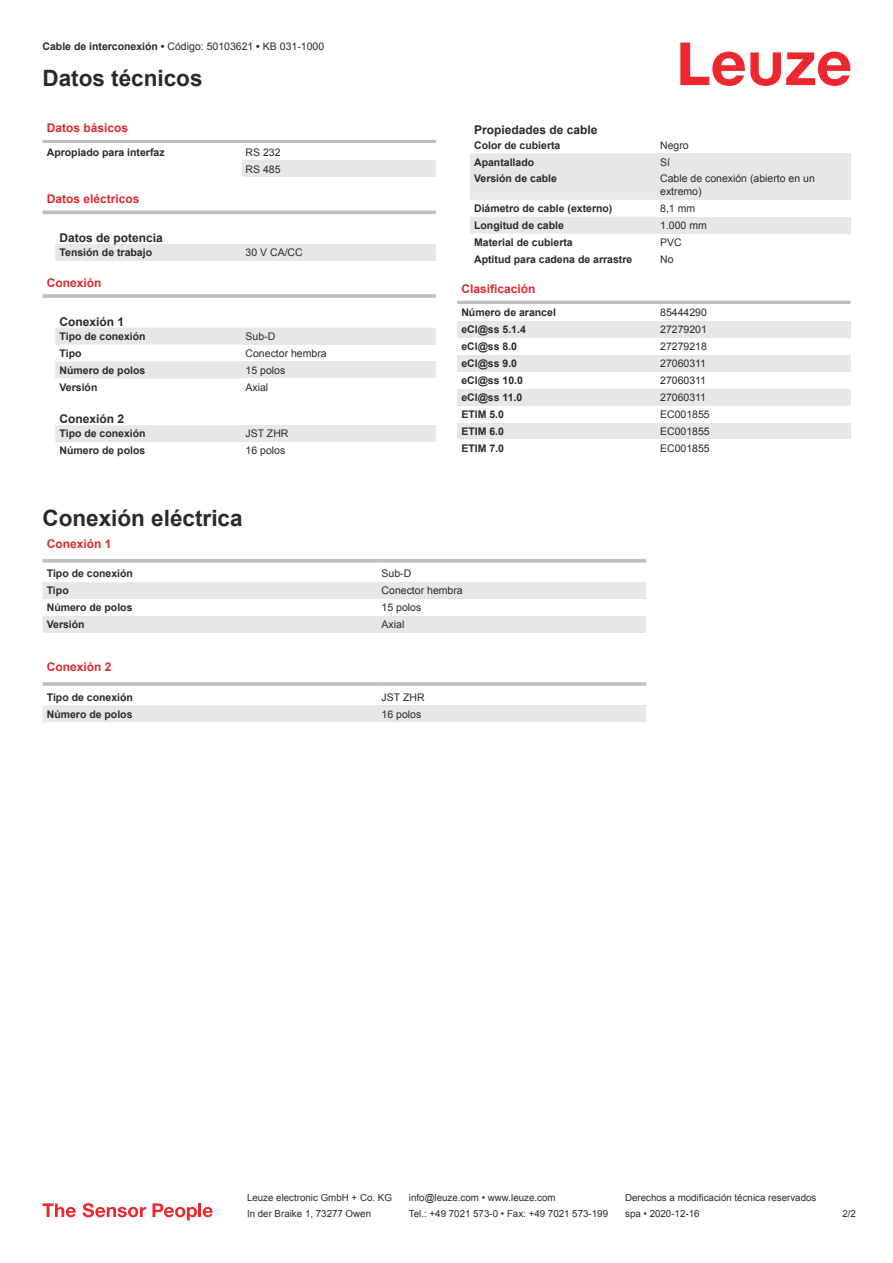
<style>
.page{position:relative;width:893px;height:1263px;background:#fff}
.page>*{position:absolute;margin:0;border:0;box-sizing:border-box;transform-origin:0 0}
.t1{font:700 22.5px "Arial";color:#2b292a}
.t2{font:700 12px "Arial";color:#db2a30}
.t3{font:700 12px "Arial";color:#2b292a}
.t4{font:700 10.5px "Arial";color:#2b292a}
.t5{font:10.5px/17px "Arial";color:#2b292a}
.t6{font:9.75px "Arial";color:#2b292a}
.s1{font-weight:700}
</style>
<div class="page">
<svg style="left:680px;top:43px;width:170px;height:43px"></svg>
<svg style="left:55px;top:244px;width:187px;height:198px"></svg>
<hr style="left:43px;top:140px;width:393px;height:3px;background:#bdbfc1">
<div style="left:242px;top:160px;width:194px;height:17px;background:#e6e7e9"></div>
<hr style="left:43px;top:211px;width:393px;height:3px;background:#bdbfc1">
<div style="left:242px;top:244px;width:194px;height:17px;background:#e6e7e9"></div>
<div style="left:43px;top:278px;width:393px;height:18px;background:#fff"></div>
<hr style="left:43px;top:294px;width:393px;height:4px;background:#c7c9ca">
<div style="left:242px;top:328px;width:194px;height:17px;background:#e6e7e9"></div>
<div style="left:242px;top:361px;width:194px;height:17px;background:#e6e7e9"></div>
<div style="left:242px;top:425px;width:194px;height:17px;background:#e6e7e9"></div>
<svg style="left:43px;top:562px;width:603px;height:1px"></svg>
<svg style="left:43px;top:582px;width:335px;height:51px"></svg>
<hr style="left:43px;top:559px;width:335px;height:3px;background:#bdbfc1">
<hr style="left:378px;top:559px;width:268px;height:3px;background:#bdbfc1">
<div style="left:378px;top:582px;width:268px;height:17px;background:#e6e7e9"></div>
<div style="left:378px;top:616px;width:268px;height:17px;background:#e6e7e9"></div>
<div style="left:43px;top:705px;width:335px;height:17px;background:#e6e7e9"></div>
<hr style="left:43px;top:682px;width:335px;height:4px;background:#bdbfc1">
<hr style="left:378px;top:682px;width:268px;height:4px;background:#c8cacc">
<div style="left:378px;top:705px;width:268px;height:17px;background:#e6e7e9"></div>
<svg style="left:470px;top:153px;width:187px;height:81px;fill:#e6e7e9"></svg>
<div style="left:657px;top:153px;width:193px;height:17px;background:#e6e7e9"></div>
<div style="left:657px;top:170px;width:193px;height:30px;background:#e6e7e9"></div>
<div style="left:657px;top:217px;width:193px;height:17px;background:#e6e7e9"></div>
<hr style="left:457px;top:301px;width:393px;height:3px;background:#bdbfc1">
<div style="left:457px;top:321px;width:200px;height:17px;background:#e6e7e9"></div>
<div style="left:657px;top:321px;width:193px;height:17px;background:#e6e7e9"></div>
<div style="left:457px;top:355px;width:200px;height:17px;background:#e6e7e9"></div>
<div style="left:657px;top:355px;width:193px;height:17px;background:#e6e7e9"></div>
<div style="left:457px;top:389px;width:200px;height:17px;background:#e6e7e9"></div>
<div style="left:657px;top:389px;width:193px;height:17px;background:#e6e7e9"></div>
<div style="left:457px;top:423px;width:200px;height:16px;background:#e6e7e9"></div>
<div style="left:657px;top:423px;width:193px;height:16px;background:#e6e7e9"></div>
<svg style="left:43px;top:1203px;width:33px;height:14px"></svg>
<svg style="left:83px;top:1203px;width:63px;height:14px"></svg>
<svg style="left:153px;top:1203px;width:44px;height:17px"></svg>
<hr style="left:198px;top:1203px;width:3px;height:14px;background:#ed272d">
<svg style="left:203px;top:1207px;width:10px;height:10px"></svg>
<p class="t5" style="left:43px;top:39px;width:283px"><span class="s1">Cable de interconexión •</span> Código: 50103621 <span class="s1">•</span> KB 031-1000</p>
<h1 class="t1" style="left:43px;top:70px;width:162px">Datos técnicos</h1>
<p class="t2" style="left:47px;top:123px;width:83px">Datos básicos</p>
<p class="t4" style="left:47px;top:148px;width:119px">Apropiado para interfaz</p>
<p class="t5" style="left:246px;top:144px;width:37px">RS 232<br>RS 485</p>
<p class="t2" style="left:47px;top:194px;width:94px">Datos eléctricos</p>
<p class="t3" style="left:60px;top:233px;width:105px">Datos de potencia</p>
<p class="t4" style="left:60px;top:249px;width:94px">Tensión de trabajo</p>
<p class="t5" style="left:246px;top:245px;width:59px">30 V CA/CC</p>
<p class="t2" style="left:47px;top:278px;width:56px">Conexión</p>
<p class="t3" style="left:60px;top:317px;width:66px">Conexión 1</p>
<p class="t4" style="left:60px;top:332px;width:88px">Tipo de conexión</p>
<p class="t5" style="left:246px;top:329px;width:31px">Sub-D</p>
<p class="t4" style="left:60px;top:349px;width:23px">Tipo</p>
<p class="t5" style="left:246px;top:346px;width:83px">Conector hembra</p>
<p class="t4" style="left:60px;top:366px;width:87px">Número de polos</p>
<p class="t5" style="left:246px;top:362px;width:41px">15 polos</p>
<p class="t4" style="left:60px;top:383px;width:39px">Versión</p>
<p class="t5" style="left:246px;top:379px;width:24px">Axial</p>
<p class="t3" style="left:60px;top:414px;width:66px">Conexión 2</p>
<p class="t4" style="left:60px;top:430px;width:88px">Tipo de conexión</p>
<p class="t5" style="left:246px;top:426px;width:44px">JST ZHR</p>
<p class="t4" style="left:60px;top:447px;width:87px">Número de polos</p>
<p class="t5" style="left:246px;top:443px;width:41px">16 polos</p>
<p class="t3" style="left:474px;top:126px;width:125px">Propiedades de cable</p>
<p class="t4" style="left:474px;top:141px;width:88px">Color de cubierta</p>
<p class="t5" style="left:660px;top:137px;width:30px">Negro</p>
<p class="t4" style="left:474px;top:158px;width:62px">Apantallado</p>
<p class="t5" style="left:660px;top:154px;width:11px">Sí</p>
<p class="t4" style="left:474px;top:175px;width:84px">Versión de cable</p>
<p class="t5" style="left:660px;top:173px;width:156px;line-height:12.6px">Cable de conexión (abierto en un extremo)</p>
<p class="t4" style="left:474px;top:204px;width:140px">Diámetro de cable (externo)</p>
<p class="t5" style="left:660px;top:201px;width:37px">8,1 mm</p>
<p class="t4" style="left:474px;top:221px;width:91px">Longitud de cable</p>
<p class="t5" style="left:660px;top:218px;width:48px">1.000 mm</p>
<p class="t4" style="left:474px;top:238px;width:100px">Material de cubierta</p>
<p class="t5" style="left:660px;top:235px;width:23px">PVC</p>
<p class="t4" style="left:474px;top:255px;width:160px">Aptitud para cadena de arrastre</p>
<p class="t5" style="left:660px;top:251px;width:15px">No</p>
<p class="t2" style="left:461px;top:284px;width:76px">Clasificación</p>
<p class="t4" style="left:461px;top:309px;width:96px">Número de arancel</p>
<p class="t5" style="left:660px;top:305px;width:48px">85444290</p>
<p class="t4" style="left:461px;top:326px;width:66px">eCl@ss 5.1.4</p>
<p class="t5" style="left:660px;top:322px;width:48px">27279201</p>
<p class="t4" style="left:461px;top:343px;width:57px">eCl@ss 8.0</p>
<p class="t5" style="left:660px;top:339px;width:48px">27279218</p>
<p class="t4" style="left:461px;top:360px;width:57px">eCl@ss 9.0</p>
<p class="t5" style="left:660px;top:356px;width:47px">27060311</p>
<p class="t4" style="left:461px;top:376px;width:63px">eCl@ss 10.0</p>
<p class="t5" style="left:660px;top:373px;width:47px">27060311</p>
<p class="t4" style="left:461px;top:393px;width:63px">eCl@ss 11.0</p>
<p class="t5" style="left:660px;top:390px;width:47px">27060311</p>
<p class="t4" style="left:461px;top:410px;width:44px">ETIM 5.0</p>
<p class="t5" style="left:660px;top:407px;width:51px">EC001855</p>
<p class="t4" style="left:461px;top:427px;width:44px">ETIM 6.0</p>
<p class="t5" style="left:660px;top:424px;width:51px">EC001855</p>
<p class="t4" style="left:461px;top:444px;width:44px">ETIM 7.0</p>
<p class="t5" style="left:660px;top:440px;width:51px">EC001855</p>
<h1 class="t1" style="left:43px;top:510px;width:202px">Conexión eléctrica</h1>
<p class="t2" style="left:47px;top:539px;width:66px">Conexión 1</p>
<p class="t4" style="left:47px;top:570px;width:88px">Tipo de conexión</p>
<p class="t5" style="left:382px;top:566px;width:31px">Sub-D</p>
<p class="t4" style="left:47px;top:587px;width:23px">Tipo</p>
<p class="t5" style="left:382px;top:583px;width:83px">Conector hembra</p>
<p class="t4" style="left:47px;top:604px;width:87px">Número de polos</p>
<p class="t5" style="left:382px;top:600px;width:41px">15 polos</p>
<p class="t4" style="left:47px;top:620px;width:39px">Versión</p>
<p class="t5" style="left:382px;top:617px;width:24px">Axial</p>
<p class="t2" style="left:47px;top:663px;width:66px">Conexión 2</p>
<p class="t4" style="left:47px;top:693px;width:88px">Tipo de conexión</p>
<p class="t5" style="left:382px;top:689px;width:44px">JST ZHR</p>
<p class="t4" style="left:47px;top:710px;width:87px">Número de polos</p>
<p class="t5" style="left:382px;top:706px;width:41px">16 polos</p>
<p class="t6" style="left:247px;top:1194px;width:146px">Leuze electronic GmbH + Co. KG</p>
<p class="t6" style="left:409px;top:1194px;width:148px">info@leuze.com • www.leuze.com</p>
<p class="t6" style="left:625px;top:1194px;width:193px">Derechos a modificación técnica reservados</p>
<p class="t6" style="left:247px;top:1210px;width:126px">In der Braike 1, 73277 Owen</p>
<p class="t6" style="left:409px;top:1210px;width:201px">Tel.: +49 7021 573-0 • Fax: +49 7021 573-199</p>
<p class="t6" style="left:625px;top:1210px;width:76px">spa • 2020-12-16</p>
<p class="t6" style="left:842px;top:1210px;width:15px">2 /2</p>
</div>
